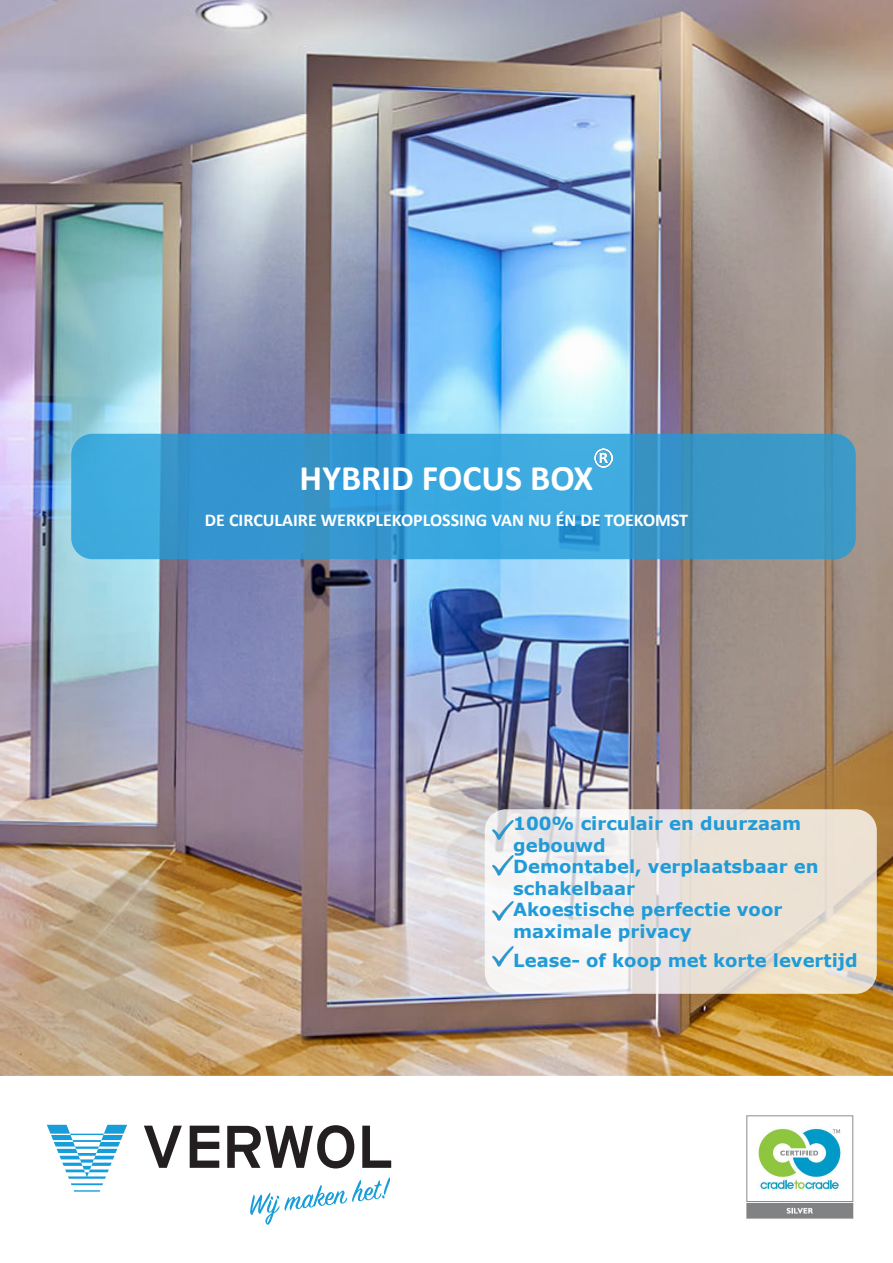
<style>
.page{position:relative;width:893px;height:1263px;background:#fff}
.page>*{position:absolute;margin:0;border:0;box-sizing:border-box;transform-origin:0 0}
.t1{font:700 36px "Calibri";color:#fff}
.t2{font:700 18px/21.6px "Verdana";color:#209bd8}
.t3{font:700 18px "Calibri";color:#fff}
</style>
<div class="page">
<img style="left:0;top:0;width:893px;height:1076px">
<svg style="left:71px;top:434px;width:785px;height:125px;background:#399dd1"></svg>
<img style="left:746px;top:1115px;width:108px;height:104px">
<svg style="left:144px;top:1126px;width:38px;height:42px"></svg>
<svg style="left:190px;top:1126px;width:29px;height:42px"></svg>
<svg style="left:227px;top:1125px;width:127px;height:43px"></svg>
<svg style="left:362px;top:1126px;width:29px;height:42px"></svg>
<svg style="left:47px;top:1125px;width:80px;height:66px"></svg>
<svg style="left:250px;top:1177px;width:140px;height:48px"></svg>
<img style="left:595px;top:449px;width:18px;height:18px">
<svg style="left:485px;top:809px;width:392px;height:185px"></svg>
<img style="left:492px;top:816px;width:21px;height:28px">
<img style="left:492px;top:852px;width:21px;height:27px">
<img style="left:492px;top:897px;width:21px;height:28px">
<img style="left:492px;top:942px;width:21px;height:28px">
<p class="t1" style="left:300px;top:453px;width:295px">HYBRID FOCUS BOX</p>
<p class="t3" style="left:205px;top:507px;width:485px">DE CIRCULAIRE WERKPLEKOPLOSSING VAN NU ÉN DE TOEKOMST</p>
<p class="t2" style="left:513px;top:812px;width:307px">100% circulair en duurzaam gebouwd<br>Demontabel, verplaatsbaar en schakelbaar</p>
<p class="t2" style="left:513px;top:899px;width:271px">Akoestische perfectie voor maximale privacy</p>
<p class="t2" style="left:513px;top:949px;width:346px">Lease- of koop met korte levertijd</p>
</div>
